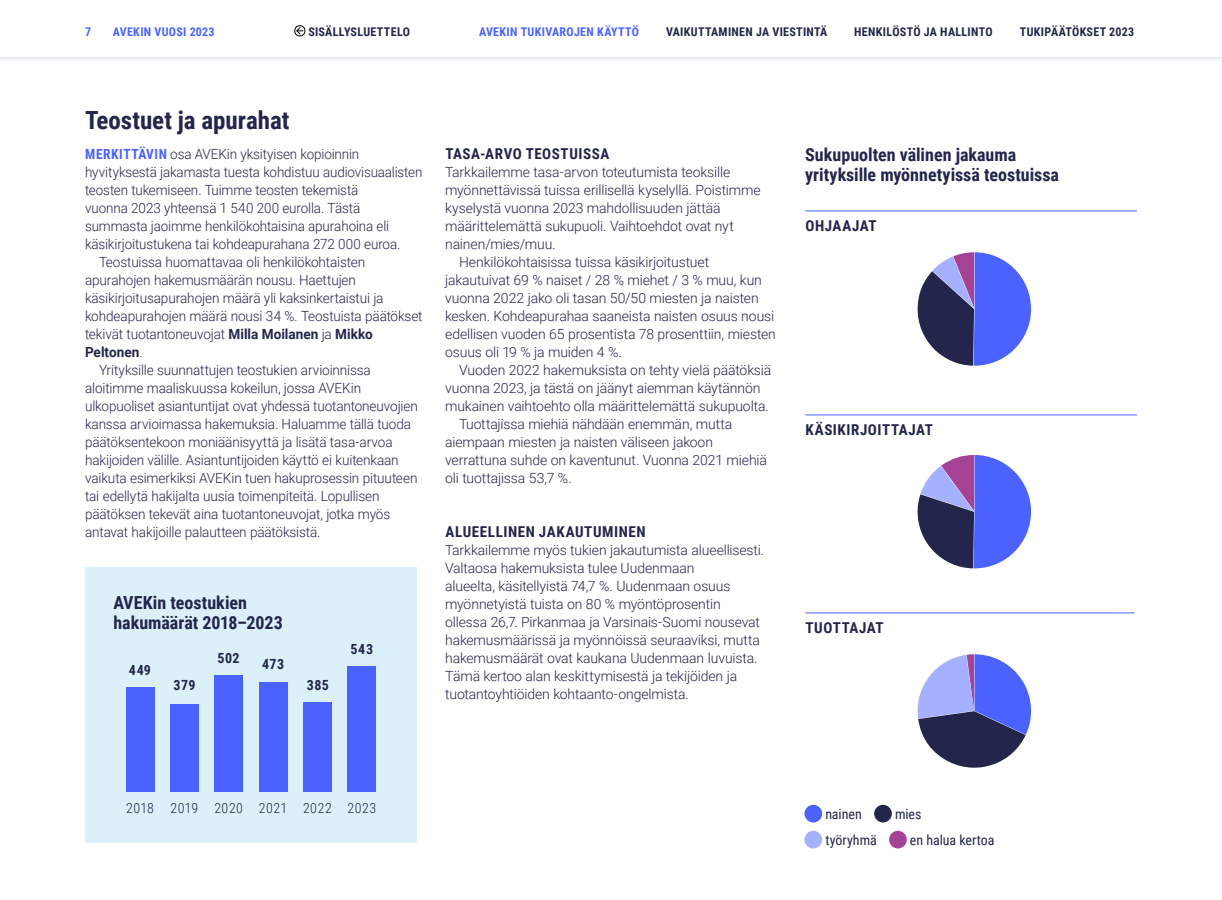
<style>
.page{position:relative;width:1222px;height:900px;background:#fff}
.page>*{position:absolute;margin:0;border:0;box-sizing:border-box;transform-origin:0 0}
.iso_otsikko{font:700 25px "Roboto Condensed";color:#23264a}
.t1{font:700 18px/20px "Roboto Condensed";color:#23264a}
.väliotsikko{font:700 15px "Roboto Condensed";letter-spacing:.035em;color:#23264a}
.leipis{font:300 14px/18px "Roboto";letter-spacing:-.01em;color:#23264a}
.leipis__ensikappale{font:300 14px/18px "Roboto";letter-spacing:-.01em;color:#23264a;scale:.96 1}
.Leipis__ei_sisennystä{font:300 14px/18px "Roboto";letter-spacing:-.01em;color:#23264a}
.t2{font:14px "Roboto Condensed";letter-spacing:-.005em;color:#23264a}
.leipis__ensikappale-2{font:300 14px "Roboto Condensed";letter-spacing:.03em;color:#23264a}
.leipis__ensikappale-3{font:700 14px "Roboto Condensed";letter-spacing:.03em;color:#23264a}
.t3{font:700 12px "Roboto Condensed";letter-spacing:.025em;color:#23264a}
.t4{font:700 12px "Roboto Condensed";letter-spacing:.025em;color:#4b62fe}
.s1{font-family:"Roboto Condensed";font-weight:700;color:#4b62fe}
.s2{font-weight:700}
</style>
<div class="page">
<svg style="left:0;top:57px;width:1222px;height:3px"></svg>
<svg style="left:294px;top:25px;width:11px;height:11px"></svg>
<div style="left:85px;top:567px;width:332px;height:276px;background:#dcf0fa"></div>
<div style="left:126px;top:688px;width:28px;height:104px;background:#4b62fe"></div>
<div style="left:170px;top:704px;width:29px;height:88px;background:#4b62fe"></div>
<div style="left:215px;top:676px;width:28px;height:116px;background:#4b62fe"></div>
<div style="left:259px;top:682px;width:28px;height:110px;background:#4b62fe"></div>
<div style="left:303px;top:703px;width:29px;height:89px;background:#4b62fe"></div>
<div style="left:347px;top:666px;width:29px;height:126px;background:#4b62fe"></div>
<div style="left:804px;top:805px;width:18px;height:17px;background:#4b62fe;border-radius:50%"></div>
<div style="left:874px;top:805px;width:18px;height:17px;background:#23264a;border-radius:50%"></div>
<div style="left:804px;top:831px;width:18px;height:17px;background:#a5b0fe;border-radius:50%"></div>
<div style="left:889px;top:831px;width:18px;height:17px;background:#a64296;border-radius:50%"></div>
<hr style="left:805px;top:211px;width:332px;height:1px;background:#4b62fe">
<svg style="left:917px;top:252px;width:114px;height:114px"></svg>
<svg style="left:917px;top:455px;width:114px;height:113px"></svg>
<svg style="left:917px;top:654px;width:114px;height:114px"></svg>
<hr style="left:805px;top:415px;width:332px;height:1px;background:#4b62fe">
<hr style="left:805px;top:613px;width:329px;height:1px;background:#4b62fe">
<p class="t4" style="left:85px;top:23px;width:8px">7</p>
<p class="t4" style="left:113px;top:23px;width:103px">AVEKIN VUOSI 2023</p>
<p class="t3" style="left:308px;top:23px;width:103px">SISÄLLYSLUETTELO</p>
<p class="t4" style="left:479px;top:23px;width:162px">AVEKIN TUKIVAROJEN KÄYTTÖ</p>
<p class="t3" style="left:666px;top:23px;width:163px">VAIKUTTAMINEN JA VIESTINTÄ</p>
<p class="t3" style="left:854px;top:23px;width:140px">HENKILÖSTÖ JA HALLINTO</p>
<p class="t3" style="left:1020px;top:23px;width:116px">TUKIPÄÄTÖKSET 2023</p>
<p class="iso_otsikko" style="left:85px;top:102px;width:206px">Teostuet ja apurahat</p>
<p class="leipis__ensikappale" style="left:85px;top:145px;width:353px"><span class="s1">MERKITTÄVIN</span> osa AVEKin yksityisen kopioinnin hyvityksestä jakamasta tuesta kohdistuu audiovisuaalisten teosten tukemiseen. Tuimme teosten tekemistä<br>vuonna 2023 yhteensä 1 540 200 eurolla. Tästä summasta jaoimme henkilökohtaisina apurahoina eli käsikirjoitustukena tai kohdeapurahana 272 000 euroa.</p>
<p class="leipis" style="left:85px;top:253px;width:339px;text-indent:14px">Teostuissa huomattavaa oli henkilökohtaisten apurahojen hakemusmäärän nousu. Haettujen käsikirjoitusapurahojen määrä yli kaksinkertaistui ja kohdeapurahojen määrä nousi 34 %. Teostuista päätökset tekivät tuotantoneuvojat <span class="s2">Milla Moilanen</span> ja <span class="s2">Mikko Peltonen</span>.</p>
<p class="leipis" style="left:85px;top:361px;width:334px;text-indent:14px">Yrityksille suunnattujen teostukien arvioinnissa aloitimme maaliskuussa kokeilun, jossa AVEKin ulkopuoliset asiantuntijat ovat yhdessä tuotantoneuvojien kanssa arvioimassa hakemuksia. Haluamme tällä tuoda päätöksentekoon moniäänisyyttä ja lisätä tasa-arvoa hakijoiden välille. Asiantuntijoiden käyttö ei kuitenkaan vaikuta esimerkiksi AVEKin tuen hakuprosessin pituuteen tai edellytä hakijalta uusia toimenpiteitä. Lopullisen päätöksen tekevät aina tuotantoneuvojat, jotka myös antavat hakijoille palautteen päätöksistä.</p>
<p class="t1" style="left:113px;top:592px;width:171px">AVEKin teostukien hakumäärät 2018–2023</p>
<p class="leipis__ensikappale-3" style="left:129px;top:660px;width:24px">449</p>
<p class="leipis__ensikappale-3" style="left:174px;top:675px;width:23px">379</p>
<p class="leipis__ensikappale-3" style="left:217px;top:648px;width:24px">502</p>
<p class="leipis__ensikappale-3" style="left:262px;top:654px;width:23px">473</p>
<p class="leipis__ensikappale-3" style="left:307px;top:675px;width:24px">385</p>
<p class="leipis__ensikappale-3" style="left:351px;top:639px;width:24px">543</p>
<p class="väliotsikko" style="left:445px;top:143px;width:165px">TASA-ARVO TEOSTUISSA</p>
<p class="Leipis__ei_sisennystä" style="left:445px;top:163px;width:317px">Tarkkailemme tasa-arvon toteutumista teoksille myönnettävissä tuissa erillisellä kyselyllä. Poistimme kyselystä vuonna 2023 mahdollisuuden jättää määrittelemättä sukupuoli. Vaihtoehdot ovat nyt nainen/mies/muu.</p>
<p class="leipis" style="left:445px;top:253px;width:332px;text-indent:14px">Henkilökohtaisissa tuissa käsikirjoitustuet jakautuivat 69 % naiset / 28 % miehet / 3 % muu, kun vuonna 2022 jako oli tasan 50/50 miesten ja naisten kesken. Kohdeapurahaa saaneista naisten osuus nousi edellisen vuoden 65 prosentista 78 prosenttiin, miesten osuus oli 19 % ja muiden 4 %.</p>
<p class="leipis" style="left:445px;top:361px;width:328px;text-indent:14px">Vuoden 2022 hakemuksista on tehty vielä päätöksiä vuonna 2023, ja tästä on jäänyt aiemman käytännön mukainen vaihtoehto olla määrittelemättä sukupuolta.</p>
<p class="leipis" style="left:445px;top:415px;width:323px;text-indent:14px">Tuottajissa miehiä nähdään enemmän, mutta aiempaan miesten ja naisten väliseen jakoon verrattuna suhde on kaventunut. Vuonna 2021 miehiä oli tuottajissa 53,7 %.</p>
<p class="väliotsikko" style="left:445px;top:521px;width:202px">ALUEELLINEN JAKAUTUMINEN</p>
<p class="leipis" style="left:445px;top:541px;width:321px">Tarkkailemme myös tukien jakautumista alueellisesti.<br>Valtaosa hakemuksista tulee Uudenmaan<br>alueelta, käsitellyistä 74,7 %. Uudenmaan osuus myönnetyistä tuista on 80 % myöntöprosentin ollessa 26,7. Pirkanmaa ja Varsinais-Suomi nousevat hakemusmäärissä ja myönnöissä seuraaviksi, mutta hakemusmäärät ovat kaukana Uudenmaan luvuista.<br>Tämä kertoo alan keskittymisestä ja tekijöiden ja tuotantoyhtiöiden kohtaanto-ongelmista.</p>
<p class="t1" style="left:805px;top:143px;width:255px">Sukupuolten välinen jakauma yrityksille myönnetyissä teostuissa</p>
<p class="väliotsikko" style="left:805px;top:215px;width:73px">OHJAAJAT</p>
<p class="väliotsikko" style="left:805px;top:419px;width:129px">KÄSIKIRJOITTAJAT</p>
<p class="väliotsikko" style="left:805px;top:617px;width:80px">TUOTTAJAT</p>
<p class="leipis__ensikappale-2" style="left:126px;top:798px;width:29px">2018</p>
<p class="leipis__ensikappale-2" style="left:170px;top:798px;width:29px">2019</p>
<p class="leipis__ensikappale-2" style="left:214px;top:798px;width:30px">2020</p>
<p class="leipis__ensikappale-2" style="left:259px;top:798px;width:30px">2021</p>
<p class="leipis__ensikappale-2" style="left:303px;top:798px;width:30px">2022</p>
<p class="leipis__ensikappale-2" style="left:347px;top:798px;width:30px">2023</p>
<p class="t2" style="left:825px;top:804px;width:38px">nainen</p>
<p class="t2" style="left:895px;top:804px;width:28px">mies</p>
<p class="t2" style="left:825px;top:830px;width:53px">työryhmä</p>
<p class="t2" style="left:910px;top:830px;width:86px">en halua kertoa</p>
</div>
